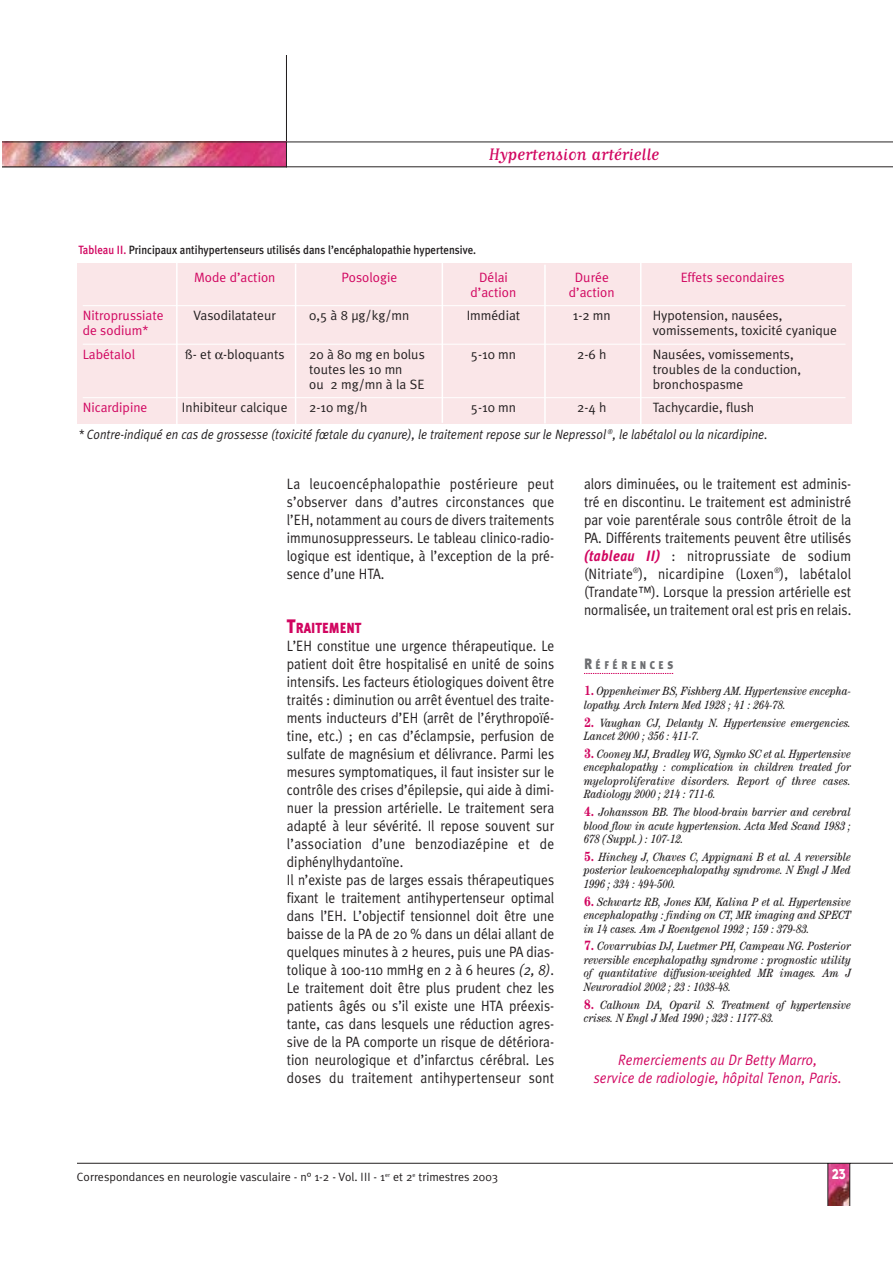
<style>
.page{position:relative;width:893px;height:1263px;background:#fff}
.page>*{position:absolute;margin:0;border:0;box-sizing:border-box;transform-origin:0 0}
.t1{font:19.5px "Matrix Script";letter-spacing:-.005em;color:#d10660}
.t2{font:15px/18px "Meta Plus Normal";color:#231f20;text-align:justify;scale:.9 1}
.t3{font:italic 15px/18px "Meta Plus Normal";letter-spacing:.01em;color:#d10660;text-align:center;scale:.9 1}
.t4{font:15px "Typeface Six";color:#fff;scale:.8 1}
.t5{font:900 14.7px "Meta Plus";color:#d10660;scale:.85 1}
.t6{font:13.5px "Meta Plus Normal";color:#231f20}
.t7{font:italic 13.5px "Meta Plus Normal";color:#231f20;scale:.9 1}
.t8{font:13.5px "Meta Plus Normal";color:#d10660}
.t9{font:italic condensed 12px/13.5px "Century";color:#231f20;text-align:justify}
.t10{font:500 12px "Meta Plus";color:#231f20;scale:.9 1}
.t11{font:12px "Meta Plus Normal";color:#231f20}
.t12{font:900 11.25px "Meta Plus";letter-spacing:.37em;color:#6c6d70;scale:.85 1}
.s1{color:#d10660}
.s2{font-size:19.5px}
.s3{font-style:italic}
.s4{font-family:"Meta Plus";font-weight:700;font-style:italic;color:#d10660}
.s5{font-size:15px}
.s6{font-weight:700;font-style:normal;font-size:13.5px;color:#d10660}
</style>
<div class="page">
<svg style="left:584px;top:673px;width:89px;height:1px"></svg>
<hr style="left:3px;top:142px;width:889px;height:1px;background:#231f20">
<hr style="left:3px;top:167px;width:889px;height:1px;background:#231f20">
<hr style="left:286px;top:56px;width:1px;height:111px;background:#231f20">
<img style="left:3px;top:142px;width:283px;height:25px">
<img style="left:828px;top:1164px;width:21px;height:42px">
<hr style="left:827px;top:1163px;width:1px;height:43px;background:#231f20">
<hr style="left:849px;top:1163px;width:1px;height:43px;background:#231f20">
<hr style="left:77px;top:1163px;width:815px;height:1px;background:#231f20">
<div style="left:77px;top:263px;width:774px;height:160px;background:#fae6e8"></div>
<hr style="left:83px;top:305px;width:762px;height:1px;background:#fff">
<hr style="left:83px;top:344px;width:762px;height:1px;background:#fff">
<hr style="left:83px;top:397px;width:762px;height:1px;background:#fff">
<hr style="left:176px;top:262px;width:1px;height:162px;background:#fff">
<hr style="left:295px;top:264px;width:1px;height:162px;background:#fff">
<hr style="left:640px;top:262px;width:1px;height:162px;background:#fff">
<hr style="left:441px;top:263px;width:2px;height:160px;background:#fff">
<hr style="left:544px;top:265px;width:1px;height:158px;background:#fff">
<h1 class="t1" style="left:488px;top:147px;width:172px">Hypertension artérielle</h1>
<p class="t10" style="left:78px;top:246px;width:443px"><span class="s1">Tableau II.</span> Principaux antihypertenseurs utilisés dans l’encéphalopathie hypertensive.</p>
<p class="t8" style="left:194px;top:272px;width:83px">Mode d’action</p>
<p class="t8" style="left:341px;top:272px;width:57px">Posologie</p>
<p class="t8" style="left:479px;top:272px;width:30px">Délai</p>
<p class="t8" style="left:574px;top:272px;width:36px">Durée</p>
<p class="t8" style="left:680px;top:272px;width:105px">Effets secondaires</p>
<p class="t8" style="left:470px;top:287px;width:47px">d’action</p>
<p class="t8" style="left:569px;top:287px;width:47px">d’action</p>
<p class="t8" style="left:83px;top:311px;width:82px">Nitroprussiate</p>
<p class="t6" style="left:193px;top:311px;width:84px">Vasodilatateur</p>
<p class="t6" style="left:309px;top:311px;width:101px">0,5 à 8 µg/kg/mn</p>
<p class="t6" style="left:466px;top:311px;width:55px">Immédiat</p>
<p class="t6" style="left:572px;top:311px;width:39px">1-2 mn</p>
<p class="t6" style="left:652px;top:311px;width:131px">Hypotension, nausées,</p>
<p class="t8" style="left:83px;top:326px;width:67px">de sodium*</p>
<p class="t6" style="left:652px;top:326px;width:186px">vomissements, toxicité cyanique</p>
<p class="t8" style="left:83px;top:349px;width:54px">Labétalol</p>
<p class="t6" style="left:185px;top:349px;width:101px">ß- et -bloquants</p>
<p class="t6" style="left:309px;top:349px;width:117px">20 à 80 mg en bolus</p>
<p class="t6" style="left:471px;top:349px;width:47px">5-10 mn</p>
<p class="t6" style="left:577px;top:349px;width:31px">2-6 h</p>
<p class="t6" style="left:652px;top:349px;width:142px">Nausées, vomissements,</p>
<p class="t6" style="left:309px;top:364px;width:95px">toutes les 10 mn</p>
<p class="t6" style="left:652px;top:364px;width:150px">troubles de la conduction,</p>
<p class="t6" style="left:309px;top:379px;width:117px">ou 2 mg/mn à la SE</p>
<p class="t6" style="left:652px;top:379px;width:92px">bronchospasme</p>
<p class="t8" style="left:83px;top:403px;width:66px">Nicardipine</p>
<p class="t6" style="left:182px;top:403px;width:107px">Inhibiteur calcique</p>
<p class="t6" style="left:309px;top:403px;width:60px">2-10 mg/h</p>
<p class="t6" style="left:471px;top:403px;width:47px">5-10 mn</p>
<p class="t6" style="left:577px;top:403px;width:31px">2-4 h</p>
<p class="t6" style="left:652px;top:403px;width:103px">Tachycardie, flush</p>
<p class="t7" style="left:78px;top:429px;width:767px">* Contre-indiqué en cas de grossesse (toxicité fœtale du cyanure), le traitement repose sur le Nepressol <sup>®</sup>, le labétalol ou la nicardipine.</p>
<p class="t2" style="left:287px;top:476px;width:298px">La leucoencéphalopathie postérieure peut s’observer dans d’autres circonstances que l’EH, notamment au cours de divers traitements immunosuppresseurs. Le tableau clinico-radio&shy;logique est identique, à l’exception de la pré&shy;sence d’une HTA.</p>
<p class="t5" style="left:287px;top:623px;width:89px"><span class="s2">T</span>RAITEMENT</p>
<p class="t2" style="left:287px;top:638px;width:298px;text-align:left">L’EH constitue une urgence thérapeutique. Le patient doit être hospitalisé en unité de soins intensifs. Les facteurs étiologiques doivent être traités : diminution ou arrêt éventuel des traite&shy;ments inducteurs d’EH (arrêt de l’érythropoïé&shy;tine, etc.) ; en cas d’éclampsie, perfusion de sulfate de magnésium et délivrance. Parmi les mesures symptomatiques, il faut insister sur le contrôle des crises d’épilepsie, qui aide à dimi&shy;nuer la pression artérielle. Le traitement sera adapté à leur sévérité. Il repose souvent sur l’association d’une benzodiazépine et de diphénylhydantoïne.<br>Il n’existe pas de larges essais thérapeutiques fixant le traitement antihypertenseur optimal dans l’EH. L’objectif tensionnel doit être une baisse de la PA de 20 % dans un délai allant de quelques minutes à 2 heures, puis une PA dias&shy;tolique à 100-110 mmHg en 2 à 6 heures <span class="s3">(2, 8)</span>.<br>Le traitement doit être plus prudent chez les patients âgés ou s’il existe une HTA préexis&shy;tante, cas dans lesquels une réduction agres&shy;sive de la PA comporte un risque de détériora&shy;tion neurologique et d’infarctus cérébral. Les doses du traitement antihypertenseur sont</p>
<p class="t2" style="left:584px;top:476px;width:298px">alors diminuées, ou le traitement est adminis&shy;tré en discontinu. Le traitement est administré par voie parentérale sous contrôle étroit de la PA. Différents traitements peuvent être utilisés <span class="s4">(tableau II)</span> : nitroprussiate de sodium (Nitriate<sup>®</sup>), nicardipine (Loxen<sup>®</sup>), labétalol (Trandate™). Lorsque la pression artérielle est normalisée, un traitement oral est pris en relais.</p>
<p class="t12" style="left:584px;top:661px;width:106px"><span class="s5">R</span>ÉFÉRENCES</p>
<p class="t9" style="left:584px;top:685px;width:269px"><span class="s6">1.</span> Oppenheimer BS, Fishberg AM. Hypertensive encepha&shy;lopathy. Arch Intern Med 1928 ; 41 : 264-78.</p>
<p class="t9" style="left:584px;top:717px;width:269px"><span class="s6">2.</span> Vaughan CJ, Delanty N. Hypertensive emergencies.<br>Lancet 2000 ; 356 : 411-7.</p>
<p class="t9" style="left:584px;top:748px;width:269px"><span class="s6">3.</span> Cooney MJ, Bradley WG, Symko SC et al. Hypertensive encephalopathy : complication in children treated for myeloproliferative disorders. Report of three cases.<br>Radiology 2000 ; 214 : 711-6.</p>
<p class="t9" style="left:584px;top:806px;width:269px"><span class="s6">4.</span> Johansson BB. The blood-brain barrier and cerebral blood flow in acute hypertension. Acta Med Scand 1983 ; 678 (Suppl.) : 107-12.</p>
<p class="t9" style="left:584px;top:851px;width:269px"><span class="s6">5.</span> Hinchey J, Chaves C, Appignani B et al. A reversible posterior leukoencephalopathy syndrome. N Engl J Med 1996 ; 334 : 494-500.</p>
<p class="t9" style="left:584px;top:896px;width:269px"><span class="s6">6.</span> Schwartz RB, Jones KM, Kalina P et al. Hypertensive encephalopathy : finding on CT, MR imaging and SPECT in 14 cases. Am J Roentgenol 1992 ; 159 : 379-83.</p>
<p class="t9" style="left:584px;top:940px;width:269px"><span class="s6">7.</span> Covarrubias DJ, Luetmer PH, Campeau NG. Posterior reversible encephalopathy syndrome : prognostic utility of quantitative diffusion-weighted MR images. Am J Neuroradiol 2002 ; 23 : 1038-48.</p>
<p class="t9" style="left:584px;top:999px;width:269px"><span class="s6">8.</span> Calhoun DA, Oparil S. Treatment of hypertensive crises. N Engl J Med 1990 ; 323 : 1177-83.</p>
<p class="t3" style="left:593px;top:1053px;width:277px">Remerciements au Dr Betty Marro,<br>service de radiologie, hôpital Tenon, Paris.</p>
<p class="t11" style="left:77px;top:1173px;width:423px">Correspondances en neurologie vasculaire - n° 1-2 - Vol. III - 1<sup>er</sup> et 2<sup>e</sup> trimestres 2003</p>
<p class="t4" style="left:832px;top:1165px;width:19px">23</p>
</div>
